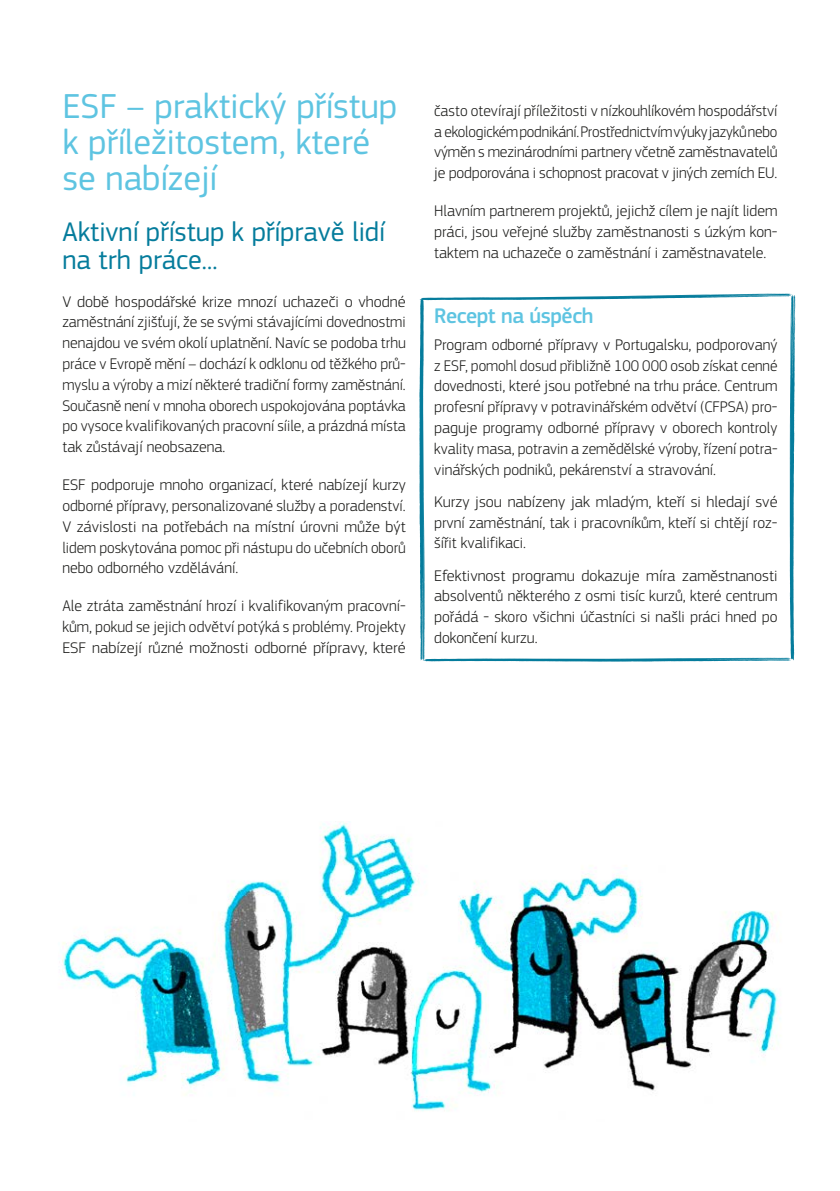
<style>
.page{position:relative;width:840px;height:1191px;background:#fff}
.page>*{position:absolute;margin:0;border:0;box-sizing:border-box;transform-origin:0 0}
.Header_II{font:36px/36px "EC Square Sans Pro";color:#5ec4e1}
.Header_III{font:28px/28px "EC Square Sans Pro";color:#057c9c}
.titre_box{font:500 22px "EC Square Sans Pro";letter-spacing:-.02em;color:#5ec4e1}
.Body{font:300 16px/20.8px "EC Square Sans Pro";color:#1a1a18;text-align:justify}
.Body_box{font:300 16px/20.8px "EC Square Sans Pro";color:#1a1a18;text-align:justify}
</style>
<div class="page">
<svg style="left:419px;top:293px;width:375px;height:368px"></svg>
<img style="left:62px;top:822px;width:718px;height:289px">
<h2 class="Header_II" style="left:62px;top:88px;width:336px">ESF – praktický přístup k příležitostem, které se nabízejí</h2>
<h3 class="Header_III" style="left:62px;top:218px;width:324px">Aktivní přístup k přípravě lidí na trh práce...</h3>
<p class="Body" style="left:62px;top:291px;width:345px">V době hospodářské krize mnozí uchazeči o vhodné zaměstnání zjišťují, že se svými stávajícími dovednostmi nenajdou ve svém okolí uplatnění. Navíc se podoba trhu práce v Evropě mění – dochází k odklonu od těžkého prů&shy;myslu a výroby a mizí některé tradiční formy zaměstnání.<br>Současně není v mnoha oborech uspokojována poptávka po vysoce kvalifikovaných pracovní síile, a prázdná místa tak zůstávají neobsazena.</p>
<p class="Body" style="left:62px;top:474px;width:345px">ESF podporuje mnoho organizací, které nabízejí kurzy odborné přípravy, personalizované služby a poradenství.<br>V závislosti na potřebách na místní úrovni může být lidem poskytována pomoc při nástupu do učebních oborů nebo odborného vzdělávání.</p>
<p class="Body" style="left:62px;top:595px;width:344px">Ale ztráta zaměstnání hrozí i kvalifikovaným pracovní&shy;kům, pokud se jejich odvětví potýká s problémy. Projekty ESF nabízejí různé možnosti odborné přípravy, které</p>
<p class="Body" style="left:434px;top:100px;width:345px">často otevírají příležitosti v nízkouhlíkovém hospodářství a ekologickém podnikání. Prostřednictvím výuky jazyků nebo výměn s mezinárodními partnery včetně zaměstnavatelů je podporována i schopnost pracovat v jiných zemích EU.</p>
<p class="Body" style="left:434px;top:200px;width:345px">Hlavním partnerem projektů, jejichž cílem je najít lidem práci, jsou veřejné služby zaměstnanosti s úzkým kon&shy;taktem na uchazeče o zaměstnání i zaměstnavatele.</p>
<h4 class="titre_box" style="left:434px;top:303px;width:161px">Recept na úspěch</h4>
<p class="Body_box" style="left:434px;top:334px;width:345px">Program odborné přípravy v Portugalsku, podporovaný z ESF, pomohl dosud přibližně 100 000 osob získat cenné dovednosti, které jsou potřebné na trhu práce. Centrum profesní přípravy v potravinářském odvětví (CFPSA) pro&shy;paguje programy odborné přípravy v oborech kontroly kvality masa, potravin a zemědělské výroby, řízení potra&shy;vinářských podniků, pekárenství a stravování.</p>
<p class="Body_box" style="left:434px;top:491px;width:345px">Kurzy jsou nabízeny jak mladým, kteří si hledají své první zaměstnání, tak i pracovníkům, kteří si chtějí roz&shy;šířit kvalifikaci.</p>
<p class="Body_box" style="left:434px;top:565px;width:345px">Efektivnost programu dokazuje míra zaměstnanosti absolventů některého z osmi tisíc kurzů, které centrum pořádá - skoro všichni účastníci si našli práci hned po dokončení kurzu.</p>
</div>
